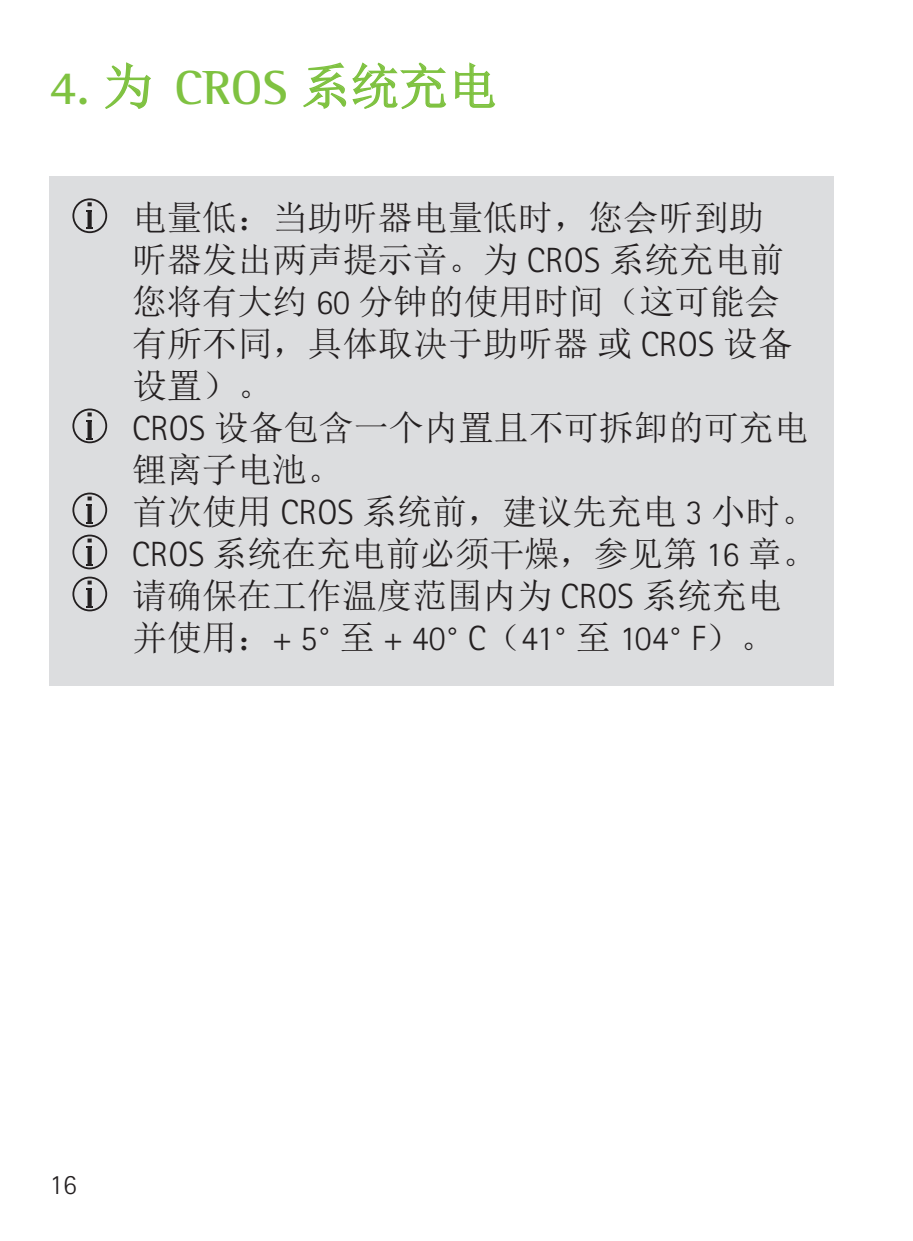
<style>
.page{position:relative;width:913px;height:1241px;background:#fff}
.page>*{position:absolute;margin:0;border:0;box-sizing:border-box;transform-origin:0 0}
.t1{font:700 49px "Rotis Semi Serif Pro";color:#7fc241}
.t2{font:35px/42px "Sim Sun";color:#231f20}
.t3{font:300 35px "Rotis Sans Serif Pro";letter-spacing:-.02em;color:#231f20}
.t4{font:300 28px "Rotis Sans Serif Pro";color:#231f20}
.s1{font-family:"Sim Sun";font-weight:400}
.s2{font-family:"Rotis Sans Serif Pro";font-weight:300}
</style>
<div class="page">
<div style="left:49px;top:176px;width:784px;height:509px;background:#dcdddf"></div>
<svg style="left:72px;top:198px;width:35px;height:35px"></svg>
<svg style="left:72px;top:408px;width:35px;height:35px"></svg>
<svg style="left:72px;top:492px;width:35px;height:35px"></svg>
<svg style="left:72px;top:534px;width:35px;height:35px"></svg>
<svg style="left:72px;top:576px;width:35px;height:35px"></svg>
<h1 class="t1" style="left:50px;top:57px;width:449px">4. <span class="s1">为</span> CROS <span class="s1">系统充电</span></h1>
<p class="t2" style="left:132px;top:196px;width:686px">电量低：当助听器电量低时，您会听到助<br>听器发出两声提示音。为 <span class="s2">CROS</span> 系统充电前您将有大约 <span class="s2">60</span> 分钟的使用时间（这可能会有所不同，具体取决于助听器或 <span class="s2">CROS</span> 设备设置）。<br><span class="s2">CROS</span> 设备包含一个内置且不可拆卸的可充电锂离子电池。<br>首次使用 <span class="s2">CROS</span> 系统前，建议先充电 <span class="s2">3</span> 小时。<br><span class="s2">CROS</span> 系统在充电前必须干燥，参见第 <span class="s2">16</span> 章。请确保在工作温度范围内为 <span class="s2">CROS</span> 系统充电</p>
<p class="t3" style="left:132px;top:618px;width:645px"><span class="s1">并使用：</span>+ 5° <span class="s1">至</span> + 40° C<span class="s1">（</span>41° <span class="s1">至</span> 104° F<span class="s1">）。</span></p>
<p class="t4" style="left:50px;top:1168px;width:28px">16</p>
</div>
